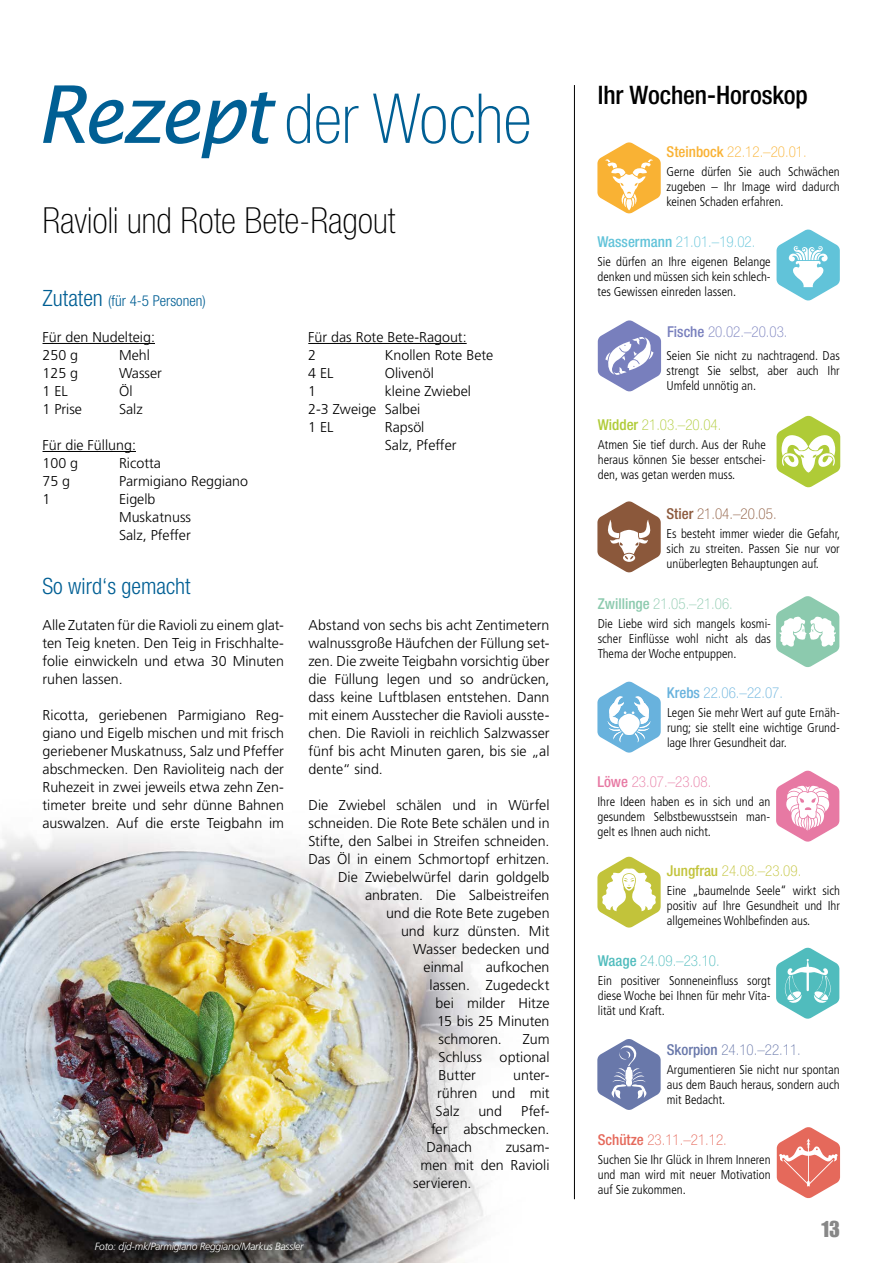
<style>
.page{position:relative;width:893px;height:1263px;background:#fff}
.page>*{position:absolute;margin:0;border:0;box-sizing:border-box;transform-origin:0 0}
.t1{font:100 condensed 69px "Helvetica Neue LT Std";color:#005f94}
.t2{font:100 condensed 36px "Helvetica Neue LT Std";color:#000}
.t3{font:500 condensed 25.5px "Helvetica Neue LT Std";letter-spacing:-.005em;color:#000}
.t4{font:300 condensed 22.5px "Helvetica Neue LT Std";color:#005f94}
.t5{font:22.5px "Impact LT Std";color:#878787}
.t6{font:100 condensed 15px "Helvetica Neue LT Std";color:#61c3d9}
.t7{font:300 condensed 15px "Helvetica Neue LT Std";color:#005f94}
.t8{font:100 condensed 15px "Helvetica Neue LT Std";color:#f9b234}
.t9{font:100 condensed 15px "Helvetica Neue LT Std";color:#8ccaae}
.t10{font:100 condensed 15px "Helvetica Neue LT Std";color:#6978aa}
.t11{font:100 condensed 15px "Helvetica Neue LT Std";color:#c2c33a}
.t12{font:100 condensed 15px "Helvetica Neue LT Std";color:#e5695b}
.t13{font:100 condensed 15px "Helvetica Neue LT Std";color:#afcb37}
.t14{font:100 condensed 15px "Helvetica Neue LT Std";color:#787fbd}
.t15{font:100 condensed 15px "Helvetica Neue LT Std";color:#8b583b}
.t16{font:100 condensed 15px "Helvetica Neue LT Std";color:#50bcbd}
.t17{font:100 condensed 15px "Helvetica Neue LT Std";color:#68b2dd}
.t18{font:100 condensed 15px "Helvetica Neue LT Std";color:#e779a3}
.t19{font:300 14.25px/18px "Frutiger LT Std";color:#000}
.t20{font:300 condensed 12.75px/15px "Frutiger LT Std";color:#000;text-align:justify}
.t21{font:italic 300 10.5px "Frutiger LT Std";letter-spacing:-.02em;color:#fff}
.s1{font-family:"Lucida Sans";font-weight:400;font-style:italic;font-stretch:normal;font-size:79.5px}
.s2{font-size:22.5px}
.s3{font-weight:500}
</style>
<div class="page">
<img style="left:0;top:776px;width:575px;height:487px">
<hr style="left:574px;top:85px;width:1px;height:1114px;background:#000">
<svg style="left:597px;top:142px;width:64px;height:72px"></svg>
<svg style="left:776px;top:229px;width:64px;height:72px"></svg>
<svg style="left:598px;top:320px;width:63px;height:72px"></svg>
<svg style="left:776px;top:415px;width:64px;height:73px"></svg>
<svg style="left:597px;top:501px;width:64px;height:72px"></svg>
<svg style="left:776px;top:596px;width:63px;height:71px"></svg>
<svg style="left:597px;top:681px;width:64px;height:72px"></svg>
<svg style="left:776px;top:770px;width:63px;height:72px"></svg>
<svg style="left:597px;top:856px;width:64px;height:72px"></svg>
<svg style="left:776px;top:947px;width:63px;height:72px"></svg>
<svg style="left:597px;top:1039px;width:64px;height:71px"></svg>
<svg style="left:777px;top:1127px;width:63px;height:71px"></svg>
<hr style="left:43px;top:343px;width:112px;height:1px;background:#000">
<hr style="left:43px;top:451px;width:93px;height:1px;background:#000">
<hr style="left:308px;top:343px;width:159px;height:1px;background:#000">
<h1 class="t1" style="left:36px;top:80px;width:497px"><span class="s1">Rezept</span> der Woche</h1>
<h2 class="t2" style="left:43px;top:200px;width:354px">Ravioli und Rote Bete-Ragout</h2>
<p class="t7" style="left:43px;top:292px;width:165px"><span class="s2">Zutaten</span> (für 4-5 Personen)</p>
<p class="t19" style="left:43px;top:328px;width:114px">Für den Nudelteig:<br>250 g</p>
<p class="t19" style="left:119px;top:346px;width:32px">Mehl</p>
<p class="t19" style="left:43px;top:364px;width:37px">125 g</p>
<p class="t19" style="left:119px;top:364px;width:45px">Wasser</p>
<p class="t19" style="left:43px;top:382px;width:27px">1 EL</p>
<p class="t19" style="left:119px;top:382px;width:15px">Öl</p>
<p class="t19" style="left:43px;top:400px;width:41px">1 Prise</p>
<p class="t19" style="left:119px;top:400px;width:25px">Salz</p>
<p class="t19" style="left:43px;top:436px;width:95px">Für die Füllung:<br>100 g</p>
<p class="t19" style="left:119px;top:454px;width:43px">Ricotta</p>
<p class="t19" style="left:43px;top:472px;width:29px">75 g</p>
<p class="t19" style="left:119px;top:472px;width:131px">Parmigiano Reggiano</p>
<p class="t19" style="left:43px;top:490px;width:9px">1</p>
<p class="t19" style="left:119px;top:490px;width:74px">Eigelb<br>Muskatnuss<br>Salz, Pfeffer</p>
<h3 class="t4" style="left:43px;top:573px;width:150px">So wird‘s gemacht</h3>
<p class="t19" style="left:43px;top:616px;width:243px;text-align:justify">Alle Zutaten für die Ravioli zu einem glat&shy;ten Teig kneten. Den Teig in Frischhalte&shy;folie einwickeln und etwa 30 Minuten ruhen lassen.</p>
<p class="t19" style="left:43px;top:706px;width:243px;text-align:justify">Ricotta, geriebenen Parmigiano Reg&shy;giano und Eigelb mischen und mit frisch geriebener Muskatnuss, Salz und Pfeffer abschmecken. Den Ravioliteig nach der Ruhezeit in zwei jeweils etwa zehn Zen&shy;timeter breite und sehr dünne Bahnen auswalzen. Auf die erste Teigbahn im</p>
<p class="t19" style="left:308px;top:328px;width:160px">Für das Rote Bete-Ragout:<br>2</p>
<p class="t19" style="left:385px;top:346px;width:110px">Knollen Rote Bete</p>
<p class="t19" style="left:308px;top:364px;width:27px">4 EL</p>
<p class="t19" style="left:385px;top:364px;width:51px">Olivenöl</p>
<p class="t19" style="left:308px;top:382px;width:9px">1</p>
<p class="t19" style="left:308px;top:382px;width:164px;text-indent:77px">kleine Zwiebel<br>2-3 Zweige Salbei<br>1 EL</p>
<p class="t19" style="left:385px;top:418px;width:73px">Rapsöl<br>Salz, Pfeffer</p>
<p class="t19" style="left:308px;top:616px;width:243px;text-align:justify">Abstand von sechs bis acht Zentimetern walnussgroße Häufchen der Füllung set&shy;zen. Die zweite Teigbahn vorsichtig über die Füllung legen und so andrücken, dass keine Luftblasen entstehen. Dann mit einem Ausstecher die Ravioli ausste&shy;chen. Die Ravioli in reichlich Salzwasser fünf bis acht Minuten garen, bis sie „al dente“ sind.</p>
<p class="t19" style="left:308px;top:796px;width:243px">Die Zwiebel schälen und in Würfel</p>
<p class="t19" style="left:308px;top:814px;width:243px">schneiden. Die Rote Bete schälen und in</p>
<p class="t19" style="left:308px;top:832px;width:243px">Stifte, den Salbei in Streifen schneiden.</p>
<p class="t19" style="left:308px;top:850px;width:243px">Das Öl in einem Schmortopf erhitzen.</p>
<p class="t19" style="left:338px;top:868px;width:213px">Die Zwiebelwürfel darin goldgelb</p>
<p class="t19" style="left:365px;top:886px;width:186px">anbraten. Die Salbeistreifen</p>
<p class="t19" style="left:386px;top:904px;width:165px">und die Rote Bete zugeben</p>
<p class="t19" style="left:401px;top:922px;width:150px">und kurz dünsten. Mit</p>
<p class="t19" style="left:413px;top:940px;width:138px">Wasser bedecken und</p>
<p class="t19" style="left:424px;top:958px;width:42px">einmal</p>
<p class="t19" style="left:486px;top:958px;width:65px">aufkochen</p>
<p class="t19" style="left:430px;top:976px;width:121px">lassen. Zugedeckt</p>
<p class="t19" style="left:436px;top:994px;width:115px">bei milder Hitze</p>
<p class="t19" style="left:437px;top:1012px;width:114px">15 bis 25 Minuten</p>
<p class="t19" style="left:439px;top:1030px;width:65px">schmoren.</p>
<p class="t19" style="left:439px;top:1030px;width:113px;text-align:justify;text-indent:84px">Zum Schluss optional Butter</p>
<p class="t19" style="left:436px;top:1066px;width:116px;text-align:justify;text-indent:78px">unter&shy;rühren und mit Salz</p>
<p class="t19" style="left:478px;top:1102px;width:25px">und</p>
<p class="t19" style="left:521px;top:1102px;width:30px">Pfef-</p>
<p class="t19" style="left:431px;top:1120px;width:120px">fer abschmecken.</p>
<p class="t19" style="left:427px;top:1138px;width:47px">Danach</p>
<p class="t19" style="left:506px;top:1138px;width:45px">zusam-</p>
<p class="t19" style="left:421px;top:1156px;width:130px">men mit den Ravioli</p>
<p class="t19" style="left:413px;top:1174px;width:60px">servieren.</p>
<p class="t21" style="left:95px;top:1240px;width:210px">Foto: djd-mk/Parmigiano Reggiano/Markus Bassler</p>
<h3 class="t3" style="left:598px;top:79px;width:212px">Ihr Wochen-Horoskop</h3>
<p class="t8" style="left:666px;top:144px;width:142px"><span class="s3">Steinbock</span> 22.12.–20.01.</p>
<p class="t20" style="left:666px;top:164px;width:175px">Gerne dürfen Sie auch Schwächen zugeben – Ihr Image wird dadurch keinen Schaden erfahren.</p>
<p class="t6" style="left:597px;top:233px;width:159px"><span class="s3">Wassermann</span> 21.01.–19.02.</p>
<p class="t20" style="left:597px;top:254px;width:175px">Sie dürfen an Ihre eigenen Belange denken und müssen sich kein schlech&shy;tes Gewissen einreden lassen.</p>
<p class="t14" style="left:667px;top:324px;width:122px"><span class="s3">Fische</span> 20.02.–20.03.</p>
<p class="t20" style="left:666px;top:348px;width:175px">Seien Sie nicht zu nachtragend. Das strengt Sie selbst, aber auch Ihr Umfeld unnötig an.</p>
<p class="t13" style="left:598px;top:416px;width:125px"><span class="s3">Widder</span> 21.03.–20.04.</p>
<p class="t20" style="left:598px;top:437px;width:170px">Atmen Sie tief durch. Aus der Ruhe heraus können Sie besser entschei&shy;den, was getan werden muss.</p>
<p class="t15" style="left:666px;top:506px;width:112px"><span class="s3">Stier</span> 21.04.–20.05.</p>
<p class="t20" style="left:666px;top:527px;width:175px">Es besteht immer wieder die Gefahr, sich zu streiten. Passen Sie nur vor unüberlegten Behauptungen auf.</p>
<p class="t9" style="left:598px;top:595px;width:137px"><span class="s3">Zwillinge</span> 21.05.–21.06.</p>
<p class="t20" style="left:598px;top:616px;width:175px">Die Liebe wird sich mangels kosmi&shy;scher Einflüsse wohl nicht als das Thema der Woche entpuppen.</p>
<p class="t17" style="left:667px;top:684px;width:118px"><span class="s3">Krebs</span> 22.06.–22.07.</p>
<p class="t20" style="left:667px;top:705px;width:174px">Legen Sie mehr Wert auf gute Ernäh&shy;rung; sie stellt eine wichtige Grund&shy;lage Ihrer Gesundheit dar.</p>
<p class="t18" style="left:597px;top:773px;width:115px"><span class="s3">Löwe</span> 23.07.–23.08.</p>
<p class="t20" style="left:597px;top:794px;width:174px">Ihre Ideen haben es in sich und an gesundem Selbstbewusstsein man&shy;gelt es Ihnen auch nicht.</p>
<p class="t11" style="left:667px;top:863px;width:136px"><span class="s3">Jungfrau</span> 24.08.–23.09.</p>
<p class="t20" style="left:667px;top:883px;width:175px">Eine „baumelnde Seele“ wirkt sich positiv auf Ihre Gesundheit und Ihr allgemeines Wohlbefinden aus.</p>
<p class="t16" style="left:598px;top:952px;width:123px"><span class="s3">Waage</span> 24.09.–23.10.</p>
<p class="t20" style="left:598px;top:973px;width:174px">Ein positiver Sonneneinfluss sorgt diese Woche bei Ihnen für mehr Vita&shy;lität und Kraft.</p>
<p class="t10" style="left:667px;top:1042px;width:136px"><span class="s3">Skorpion</span> 24.10.–22.11.</p>
<p class="t20" style="left:667px;top:1062px;width:174px">Argumentieren Sie nicht nur spontan aus dem Bauch heraus, sondern auch mit Bedacht.</p>
<p class="t12" style="left:598px;top:1131px;width:131px"><span class="s3">Schütze</span> 23.11.–21.12.</p>
<p class="t20" style="left:598px;top:1152px;width:174px">Suchen Sie Ihr Glück in Ihrem Inneren und man wird mit neuer Motivation auf Sie zukommen.</p>
<h3 class="t5" style="left:821px;top:1216px;width:21px">13</h3>
</div>
